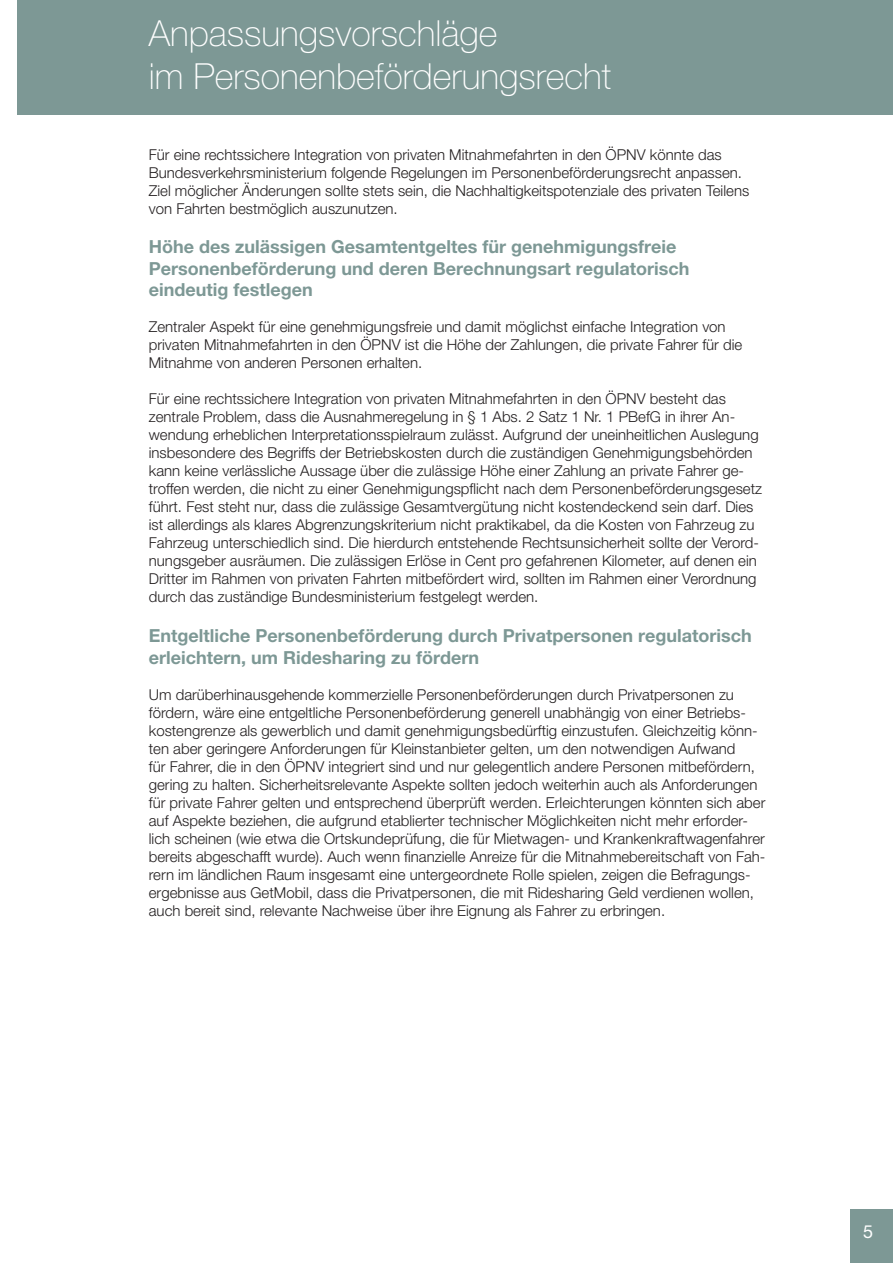
<style>
.page{position:relative;width:893px;height:1263px;background:#fff}
.page>*{position:absolute;margin:0;border:0;box-sizing:border-box;transform-origin:0 0}
.t1{font:100 36px/43.2px "Helvetica Neue LT Pro";color:#fff}
.t2{font:700 18px/21.6px "Helvetica Neue LT Pro";color:#7d9895}
.t3{font:18px "Helvetica Neue LT Pro";color:#fff}
.t4{font:300 15px/18px "Helvetica Neue LT Pro";color:#231f20}
</style>
<div class="page">
<div style="left:850px;top:1210px;width:43px;height:53px;background:#7d9895"></div>
<div style="left:17px;top:0;width:876px;height:115px;background:#7d9895"></div>
<h1 class="t1" style="left:149px;top:12px;width:464px">Anpassungsvorschläge<br>im Personenbeförderungsrecht</h1>
<p class="t4" style="left:149px;top:145px;width:602px">Für eine rechtssichere Integration von privaten Mitnahmefahrten in den ÖPNV könnte das Bundesverkehrsministerium folgende Regelungen im Personenbeförderungsrecht anpassen.<br>Ziel möglicher Änderungen sollte stets sein, die Nachhaltigkeitspotenziale des privaten Teilens von Fahrten bestmöglich auszunutzen.</p>
<p class="t2" style="left:149px;top:236px;width:542px">Höhe des zulässigen Gesamtentgeltes für genehmigungsfreie<br>Personenbeförderung und deren Berechnungsart regulatorisch eindeutig festlegen</p>
<p class="t4" style="left:149px;top:318px;width:595px">Zentraler Aspekt für eine genehmigungsfreie und damit möglichst einfache Integration von privaten Mitnahmefahrten in den ÖPNV ist die Höhe der Zahlungen, die private Fahrer für die<br>Mitnahme von anderen Personen erhalten.</p>
<p class="t4" style="left:149px;top:390px;width:615px">Für eine rechtssichere Integration von privaten Mitnahmefahrten in den ÖPNV besteht das zentrale Problem, dass die Ausnahmeregelung in § 1 Abs. 2 Satz 1 Nr. 1 PBefG in ihrer An&shy;wendung erheblichen Interpretationsspielraum zulässt. Aufgrund der uneinheitlichen Auslegung insbesondere des Begriffs der Betriebskosten durch die zuständigen Genehmigungsbehörden kann keine verlässliche Aussage über die zulässige Höhe einer Zahlung an private Fahrer ge&shy;troffen werden, die nicht zu einer Genehmigungspflicht nach dem Personenbeförderungsgesetz führt. Fest steht nur, dass die zulässige Gesamtvergütung nicht kostendeckend sein darf. Dies ist allerdings als klares Abgrenzungskriterium nicht praktikabel, da die Kosten von Fahrzeug zu Fahrzeug unterschiedlich sind. Die hierdurch entstehende Rechtsunsicherheit sollte der Verord&shy;nungsgeber ausräumen. Die zulässigen Erlöse in Cent pro gefahrenen Kilometer, auf denen ein Dritter im Rahmen von privaten Fahrten mitbefördert wird, sollten im Rahmen einer Verordnung durch das zuständige Bundesministerium festgelegt werden.</p>
<p class="t2" style="left:149px;top:624px;width:604px">Entgeltliche Personenbeförderung durch Privatpersonen regulatorisch erleichtern, um Ridesharing zu fördern</p>
<p class="t4" style="left:149px;top:685px;width:618px">Um darüberhinausgehende kommerzielle Personenbeförderungen durch Privatpersonen zu fördern, wäre eine entgeltliche Personenbeförderung generell unabhängig von einer Betriebs&shy;kostengrenze als gewerblich und damit genehmigungsbedürftig einzustufen. Gleichzeitig könn&shy;ten aber geringere Anforderungen für Kleinstanbieter gelten, um den notwendigen Aufwand<br>für Fahrer, die in den ÖPNV integriert sind und nur gelegentlich andere Personen mitbefördern, gering zu halten. Sicherheitsrelevante Aspekte sollten jedoch weiterhin auch als Anforderungen für private Fahrer gelten und entsprechend überprüft werden. Erleichterungen könnten sich aber auf Aspekte beziehen, die aufgrund etablierter technischer Möglichkeiten nicht mehr erforder&shy;lich scheinen (wie etwa die Ortskundeprüfung, die für Mietwagen- und Krankenkraftwagenfahrer bereits abgeschafft wurde). Auch wenn finanzielle Anreize für die Mitnahmebereitschaft von Fah&shy;rern im ländlichen Raum insgesamt eine untergeordnete Rolle spielen, zeigen die Befragungs&shy;ergebnisse aus GetMobil, dass die Privatpersonen, die mit Ridesharing Geld verdienen wollen, auch bereit sind, relevante Nachweise über ihre Eignung als Fahrer zu erbringen.</p>
<p class="t3" style="left:863px;top:1220px;width:12px">5</p>
</div>
